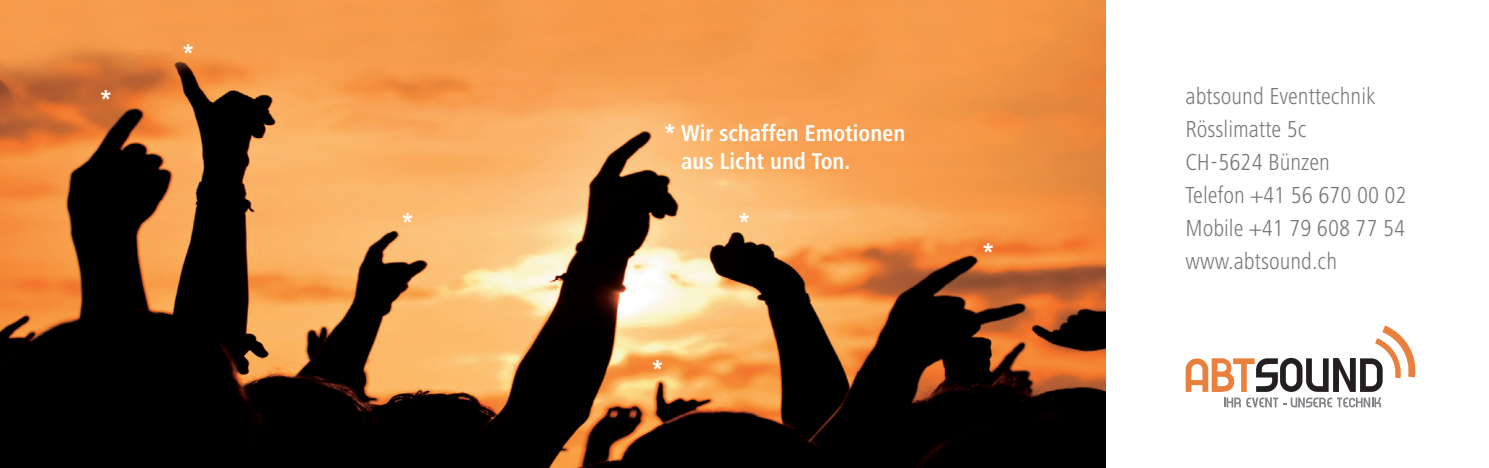
<style>
.page{position:relative;width:1489px;height:468px;background:#fff}
.page>*{position:absolute;margin:0;border:0;box-sizing:border-box;transform-origin:0 0}
.t1{font:700 condensed 28.5px "Frutiger Next LT";color:#fff}
.t2{font:300 condensed 24px/33px "Frutiger Next LT";color:#76787b}
.t3{font:700 condensed 23.7px/28.5px "Frutiger Next LT";color:#fff}
.s1{font-size:28.5px}
</style>
<div class="page">
<img style="left:0;top:0;width:1106px;height:468px">
<svg style="left:1185px;top:325px;width:230px;height:82px"></svg>
<p class="t1" style="left:100px;top:84px;width:12px">*</p>
<p class="t1" style="left:183px;top:38px;width:12px">*</p>
<p class="t3" style="left:681px;top:119px;width:226px;text-indent:-17px"><span class="s1">*</span> Wir schaffen Emotionen aus Licht und Ton.</p>
<p class="t1" style="left:402px;top:206px;width:12px">*</p>
<p class="t1" style="left:738px;top:206px;width:12px">*</p>
<p class="t1" style="left:652px;top:354px;width:12px">*</p>
<p class="t1" style="left:982px;top:237px;width:12px">*</p>
<p class="t2" style="left:1185px;top:80px;width:223px">abtsound Eventtechnik<br>Rösslimatte 5c<br>CH-5624 Bünzen<br>Telefon +41 56 670 00 02<br>Mobile +41 79 608 77 54 www.abtsound.ch</p>
</div>
